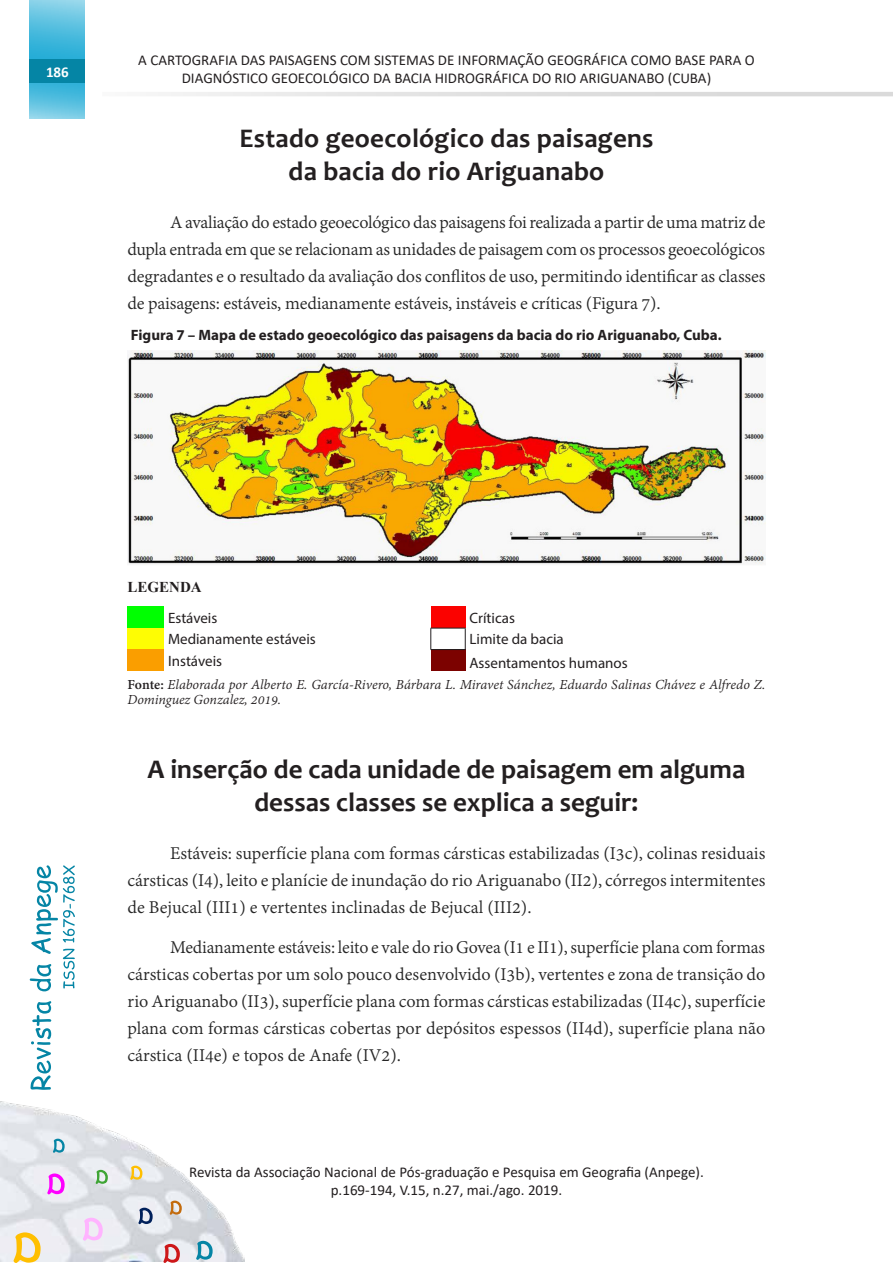
<style>
.page{position:relative;width:893px;height:1263px;background:#fff}
.page>*{position:absolute;margin:0;border:0;box-sizing:border-box;transform-origin:0 0}
.t1{font:700 27px/32.4px "Candara";color:#231f20;text-align:center}
.t2{font:19.5px/27px "Adobe Devanagari";color:#262626;text-align:justify}
.t3{font:15px/18px "Calibri";color:#231f20;text-align:center}
.t4{font:italic 15px/15px "Adobe Devanagari";letter-spacing:-.005em;color:#231f20}
.t5{font:15px "Myriad Pro";color:#231f20}
.t6{font:700 15px "Myriad Pro";color:#231f20}
.t7{font:700 15px "Times New Roman";color:#231f20}
.t8{font:700 15px "Calibri";color:#fff}
.s1{font-weight:700;font-style:normal}
</style>
<div class="page">
<svg style="left:30px;top:865px;width:45px;height:225px"></svg>
<img style="left:0;top:1101px;width:244px;height:160px">
<svg style="left:130px;top:1166px;width:12px;height:14px"></svg>
<svg style="left:14px;top:1232px;width:27px;height:31px"></svg>
<svg style="left:196px;top:1241px;width:17px;height:19px"></svg>
<svg style="left:170px;top:1200px;width:12px;height:15px"></svg>
<svg style="left:53px;top:1139px;width:12px;height:14px"></svg>
<svg style="left:47px;top:1173px;width:18px;height:21px"></svg>
<svg style="left:163px;top:1244px;width:17px;height:19px"></svg>
<svg style="left:96px;top:1170px;width:12px;height:14px"></svg>
<svg style="left:138px;top:1208px;width:15px;height:16px"></svg>
<svg style="left:83px;top:1218px;width:20px;height:22px"></svg>
<svg style="left:30px;top:0;width:55px;height:119px;background:#57bfdf"></svg>
<div style="left:30px;top:59px;width:55px;height:24px;background:#0585a5"></div>
<svg style="left:158px;top:92px;width:735px;height:4px;background:#e1e1e1"></svg>
<img style="left:128px;top:350px;width:637px;height:215px">
<div style="left:128px;top:607px;width:36px;height:21px;background:#00ff01"></div>
<div style="left:431px;top:607px;width:34px;height:21px;background:#fb0200"></div>
<div style="left:128px;top:628px;width:36px;height:21px;background:#fefd03"></div>
<div style="left:128px;top:649px;width:36px;height:22px;background:#fa9e00"></div>
<div style="left:431px;top:649px;width:34px;height:22px;background:#7c0200"></div>
<hr style="left:431px;top:628px;width:34px;height:1px;background:#231f20">
<svg style="left:431px;top:628px;width:1px;height:21px"></svg>
<svg style="left:465px;top:628px;width:1px;height:21px"></svg>
<hr style="left:431px;top:649px;width:34px;height:1px;background:#231f20">
<p class="t8" style="left:46px;top:61px;width:24px">186</p>
<p class="t3" style="left:138px;top:51px;width:618px">A CARTOGRAFIA DAS PAISAGENS COM SISTEMAS DE INFORMAÇÃO GEOGRÁFICA COMO BASE PARA O<br>DIAGNÓSTICO GEOECOLÓGICO DA BACIA HIDROGRÁFICA DO RIO ARIGUANABO (CUBA)</p>
<h1 class="t1" style="left:239px;top:122px;width:416px">Estado geoecológico das paisagens da bacia do rio Ariguanabo</h1>
<p class="t2" style="left:128px;top:210px;width:639px;text-indent:43px">A avaliação do estado geoecológico das paisagens foi realizada a partir de uma matriz de dupla entrada em que se relacionam as unidades de paisagem com os processos geoecológicos degradantes e o resultado da avaliação dos conflitos de uso, permitindo identificar as classes de paisagens: estáveis, medianamente estáveis, instáveis e críticas (Figura 7).</p>
<p class="t6" style="left:131px;top:325px;width:592px">Figura 7 – Mapa de estado geoecológico das paisagens da bacia do rio Ariguanabo, Cuba.</p>
<p class="t7" style="left:128px;top:576px;width:76px">LEGENDA</p>
<p class="t5" style="left:168px;top:609px;width:51px">Estáveis</p>
<p class="t5" style="left:469px;top:609px;width:47px">Críticas</p>
<p class="t5" style="left:168px;top:630px;width:149px">Medianamente estáveis</p>
<p class="t5" style="left:469px;top:630px;width:96px">Limite da bacia</p>
<p class="t5" style="left:168px;top:652px;width:56px">Instáveis</p>
<p class="t5" style="left:469px;top:654px;width:160px">Assentamentos humanos</p>
<p class="t4" style="left:128px;top:678px;width:639px"><span class="s1">Fonte:</span> Elaborada por Alberto E. García-Rivero, Bárbara L. Miravet Sánchez, Eduardo Salinas Chávez e Alfredo Z.<br>Dominguez Gonzalez, 2019.</p>
<h1 class="t1" style="left:148px;top:753px;width:599px">A inserção de cada unidade de paisagem em alguma dessas classes se explica a seguir:</h1>
<p class="t2" style="left:128px;top:841px;width:640px;text-indent:43px">Estáveis: superfície plana com formas cársticas estabilizadas (I3c), colinas residuais cársticas (I4), leito e planície de inundação do rio Ariguanabo (II2), córregos intermitentes de Bejucal (III1) e vertentes inclinadas de Bejucal (III2).</p>
<p class="t2" style="left:128px;top:935px;width:639px;text-indent:43px">Medianamente estáveis: leito e vale do rio Govea (I1 e II1), superfície plana com formas cársticas cobertas por um solo pouco desenvolvido (I3b), vertentes e zona de transição do rio Ariguanabo (II3), superfície plana com formas cársticas estabilizadas (II4c), superfície plana com formas cársticas cobertas por depósitos espessos (II4d), superfície plana não cárstica (II4e) e topos de Anafe (IV2).</p>
<p class="t3" style="left:189px;top:1163px;width:516px">Revista da Associação Nacional de Pós-graduação e Pesquisa em Geografia (Anpege). p.169-194, V.15, n.27, mai./ago. 2019.</p>
</div>
